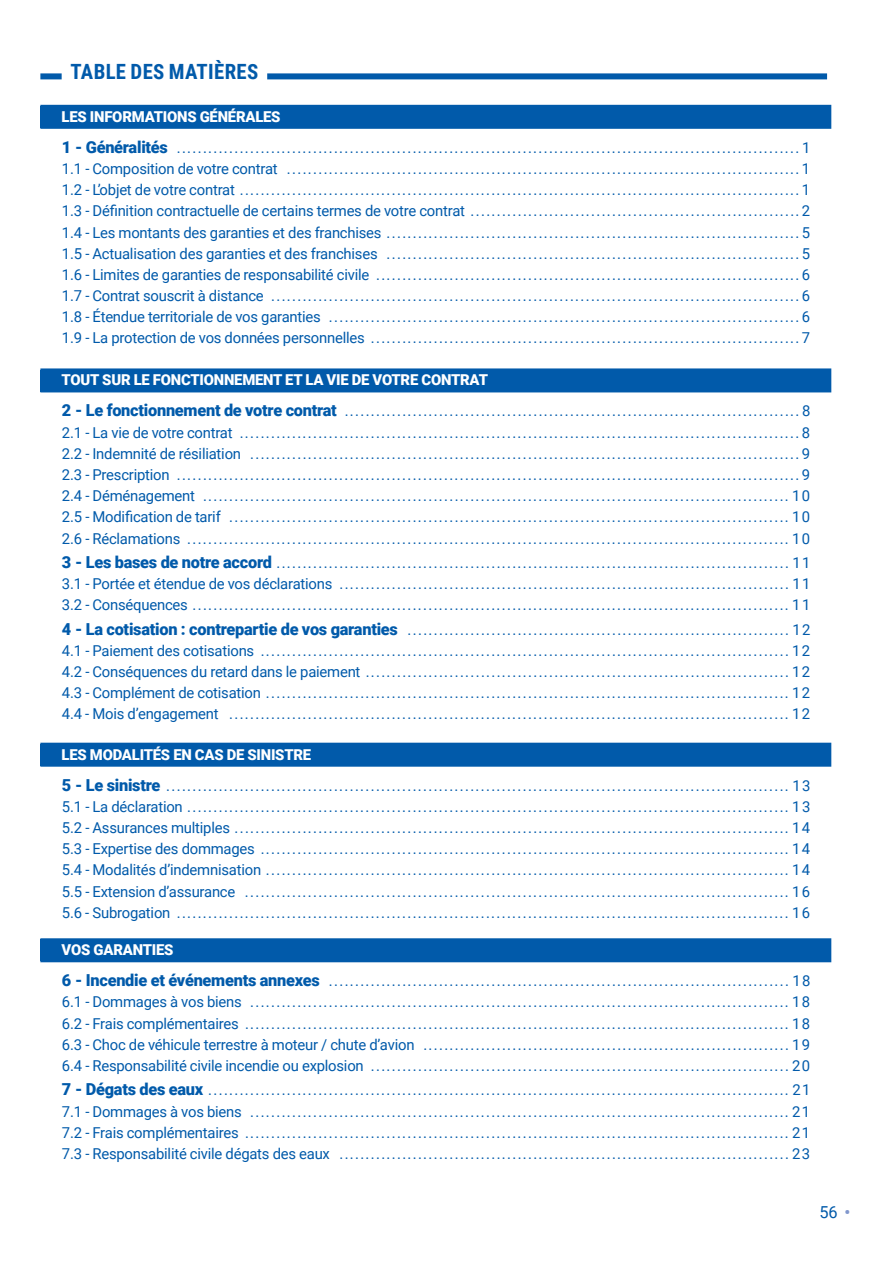
<style>
.page{position:relative;width:893px;height:1263px;background:#fff}
.page>*{position:absolute;margin:0;border:0;box-sizing:border-box;transform-origin:0 0}
.t1{font:700 21px "Roboto Condensed";letter-spacing:.015em;color:#015aaa}
.t2{font:16.5px "Roboto";color:#015aaa}
.t3{font:15px/21.1px "Roboto";letter-spacing:-.015em;color:#015aaa;text-align:justify}
.t4{font:900 15px "Roboto";letter-spacing:-.015em;color:#fff}
.s1{font-weight:900;font-size:16.5px}
.s2{font-weight:700;color:#8197cd}
</style>
<div class="page">
<div style="left:40px;top:73px;width:787px;height:6px;background:#015aaa"></div>
<div style="left:62px;top:58px;width:205px;height:24px;background:#fff"></div>
<div style="left:40px;top:105px;width:791px;height:24px;background:#015aaa"></div>
<div style="left:40px;top:368px;width:791px;height:24px;background:#015aaa"></div>
<div style="left:40px;top:743px;width:791px;height:24px;background:#015aaa"></div>
<div style="left:40px;top:938px;width:791px;height:24px;background:#015aaa"></div>
<h1 class="t1" style="left:71px;top:57px;width:189px">TABLE DES MATIÈRES</h1>
<p class="t4" style="left:62px;top:106px;width:220px">LES INFORMATIONS GÉNÉRALES</p>
<p class="t3" style="left:62px;top:136px;width:750px"><span class="s1">1 - Généralités</span> .......................................................................................................................1<br>1.1 - Composition de votre contrat ..................................................................................................1<br>1.2 - L’objet de votre contrat ...........................................................................................................1<br>1.3 - Définition contractuelle de certains termes de votre contrat ...............................................................2<br>1.4 - Les montants des garanties et des franchises ...............................................................................5<br>1.5 - Actualisation des garanties et des franchises ...............................................................................5<br>1.6 - Limites de garanties de responsabilité civile .................................................................................6<br>1.7 - Contrat souscrit à distance .....................................................................................................6<br>1.8 - Étendue territoriale de vos garanties ..........................................................................................6<br>1.9 - La protection de vos données personnelles ..................................................................................7</p>
<p class="t4" style="left:62px;top:370px;width:428px">TOUT SUR LE FONCTIONNEMENT ET LA VIE DE VOTRE CONTRAT</p>
<p class="t3" style="left:62px;top:400px;width:750px"><span class="s1">2 - Le fonctionnement de votre contrat</span> .......................................................................................8<br>2.1 - La vie de votre contrat ...........................................................................................................8<br>2.2 - Indemnité de résiliation .........................................................................................................9<br>2.3 - Prescription .......................................................................................................................9<br>2.4 - Déménagement ................................................................................................................ 10<br>2.5 - Modification de tarif ........................................................................................................... 10<br>2.6 - Réclamations ................................................................................................................... 10</p>
<p class="t3" style="left:62px;top:551px;width:750px"><span class="s1">3 - Les bases de notre accord</span> .................................................................................................. 11<br>3.1 - Portée et étendue de vos déclarations ...................................................................................... 11<br>3.2 - Conséquences .................................................................................................................. 11</p>
<p class="t3" style="left:62px;top:618px;width:750px"><span class="s1">4 - La cotisation : contrepartie de vos garanties</span> ......................................................................... 12<br>4.1 - Paiement des cotisations ..................................................................................................... 12<br>4.2 - Conséquences du retard dans le paiement ................................................................................. 12<br>4.3 - Complément de cotisation .................................................................................................... 12<br>4.4 - Mois d’engagement ........................................................................................................... 12</p>
<p class="t4" style="left:62px;top:744px;width:251px">LES MODALITÉS EN CAS DE SINISTRE</p>
<p class="t3" style="left:62px;top:774px;width:750px"><span class="s1">5 - Le sinistre</span> ....................................................................................................................... 13<br>5.1 - La déclaration ................................................................................................................... 13<br>5.2 - Assurances multiples .......................................................................................................... 14<br>5.3 - Expertise des dommages ..................................................................................................... 14<br>5.4 - Modalités d’indemnisation .................................................................................................... 14<br>5.5 - Extension d’assurance ........................................................................................................ 16<br>5.6 - Subrogation ..................................................................................................................... 16</p>
<p class="t4" style="left:62px;top:939px;width:113px">VOS GARANTIES</p>
<p class="t3" style="left:62px;top:970px;width:750px"><span class="s1">6 - Incendie et événements annexes</span> ........................................................................................ 18<br>6.1 - Dommages à vos biens ....................................................................................................... 18<br>6.2 - Frais complémentaires ........................................................................................................ 18<br>6.3 - Choc de véhicule terrestre à moteur / chute d’avion ...................................................................... 19<br>6.4 - Responsabilité civile incendie ou explosion ................................................................................ 20</p>
<p class="t3" style="left:62px;top:1079px;width:750px"><span class="s1">7 - Dégats des eaux</span> ............................................................................................................... 21<br>7.1 - Dommages à vos biens ....................................................................................................... 21<br>7.2 - Frais complémentaires ........................................................................................................ 21<br>7.3 - Responsabilité civile dégats des eaux ...................................................................................... 23</p>
<p class="t2" style="left:819px;top:1201px;width:32px">56 <span class="s2">•</span></p>
</div>
